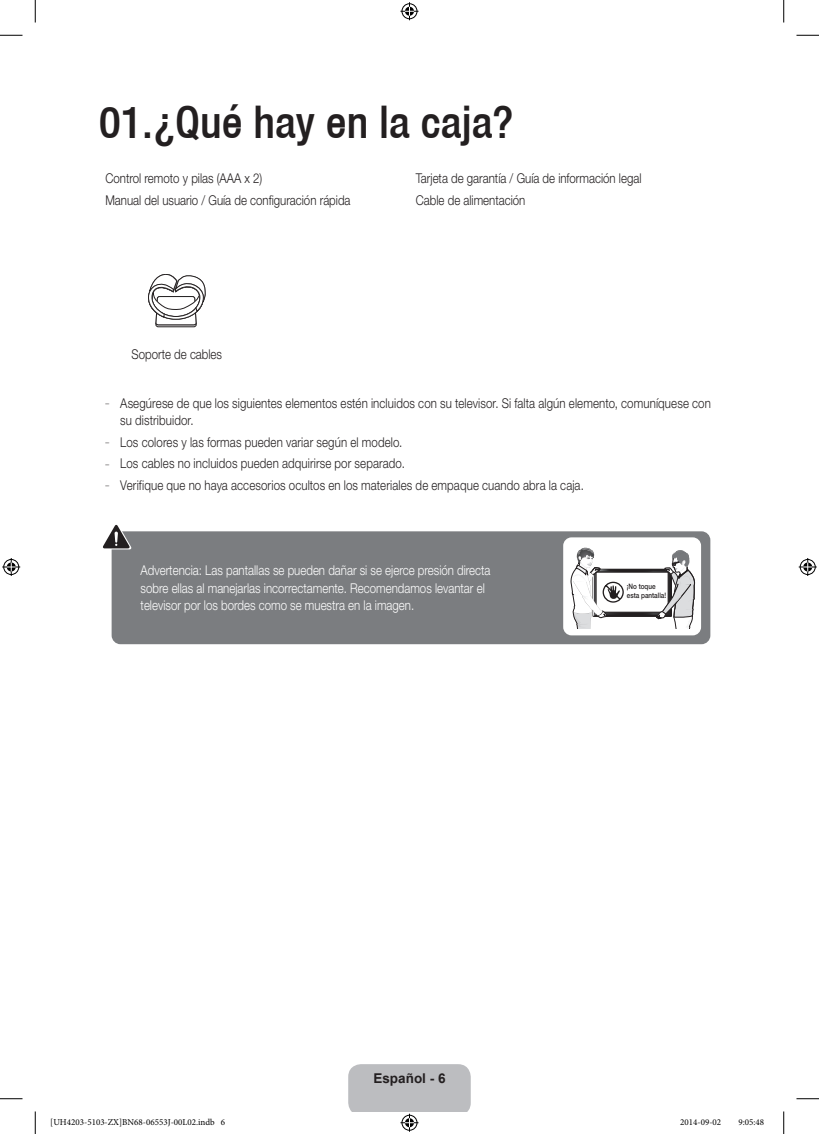
<style>
.page{position:relative;width:819px;height:1134px;background:#fff}
.page>*{position:absolute;margin:0;border:0;box-sizing:border-box;transform-origin:0 0}
.t1{font:500 condensed 45px "Helvetica 67";color:#231f20}
.t2{font:300 13.5px/21.9px "Helvetica Neue LT Pro";letter-spacing:.01em;color:#231f20;scale:.85 1}
.t3{font:300 13.5px/17.2px "Helvetica Neue LT Pro";color:#fff;scale:.85 1}
.t4{font:700 13.5px "Arial";color:#231f20}
.t5{font:9px "Minion Pro";color:#000}
.t6{font:500 7.5px/9px "Helvetica Neue LT Pro";color:#231f20;scale:.85 1}
.s1{font-size:7.5px}
</style>
<div class="page">
<svg style="left:148px;top:274px;width:57px;height:53px"></svg>
<div style="left:112px;top:531px;width:598px;height:113px;background:#7b7d80;border-radius:9px"></div>
<div style="left:563px;top:537px;width:138px;height:98px;background:#fff;border-radius:8px"></div>
<svg style="left:570px;top:548px;width:126px;height:81px"></svg>
<svg style="left:103px;top:524px;width:29px;height:25px"></svg>
<svg style="left:0;top:35px;width:22px;height:1px"></svg>
<svg style="left:796px;top:35px;width:23px;height:1px"></svg>
<svg style="left:0;top:1098px;width:22px;height:1px"></svg>
<svg style="left:796px;top:1098px;width:23px;height:1px"></svg>
<svg style="left:35px;top:0;width:1px;height:22px"></svg>
<svg style="left:35px;top:1111px;width:1px;height:23px"></svg>
<svg style="left:783px;top:0;width:1px;height:22px"></svg>
<svg style="left:783px;top:1111px;width:1px;height:23px"></svg>
<svg style="left:400px;top:2px;width:18px;height:18px"></svg>
<svg style="left:348px;top:1064px;width:123px;height:67px"></svg>
<svg style="left:2px;top:558px;width:18px;height:18px"></svg>
<svg style="left:799px;top:558px;width:18px;height:18px"></svg>
<h1 class="t1" style="left:99px;top:95px;width:416px">01.¿Qué hay en la caja?</h1>
<p class="t2" style="left:105px;top:167px;width:290px">Control remoto y pilas (AAA x 2)<br>Manual del usuario / Guía de configuración rápida</p>
<p class="t2" style="left:416px;top:167px;width:267px">Tarjeta de garantía / Guía de información legal<br>Cable de alimentación</p>
<p class="t2" style="left:132px;top:343px;width:108px">Soporte de cables</p>
<p class="t2" style="left:120px;top:394px;width:696px;line-height:17.2px;text-indent:-15px"><span class="s1">–</span> Asegúrese de que los siguientes elementos estén incluidos con su televisor. Si falta algún elemento, comuníquese con su distribuidor.</p>
<p class="t2" style="left:105px;top:430px;width:351px"><span class="s1">–</span> Los colores y las formas pueden variar según el modelo.</p>
<p class="t2" style="left:105px;top:452px;width:354px"><span class="s1">–</span> Los cables no incluidos pueden adquirirse por separado.</p>
<p class="t2" style="left:105px;top:473px;width:564px"><span class="s1">–</span> Verifique que no haya accesorios ocultos en los materiales de empaque cuando abra la caja.</p>
<p class="t3" style="left:141px;top:561px;width:413px">Advertencia: Las pantallas se pueden dañar si se ejerce presión directa sobre ellas al manejarlas incorrectamente. Recomendamos levantar el televisor por los bordes como se muestra en la imagen.</p>
<p class="t6" style="left:627px;top:582px;width:48px">¡No toque esta pantalla!</p>
<p class="t4" style="left:373px;top:1069px;width:74px">Español - 6</p>
<p class="t5" style="left:50px;top:1116px;width:176px">[UH4203-5103-ZX]BN68-06553J-00L02.indb 6</p>
<p class="t5" style="left:680px;top:1116px;width:42px">2014-09-02</p>
<p class="t5" style="left:738px;top:1116px;width:27px">9:05:48</p>
</div>
